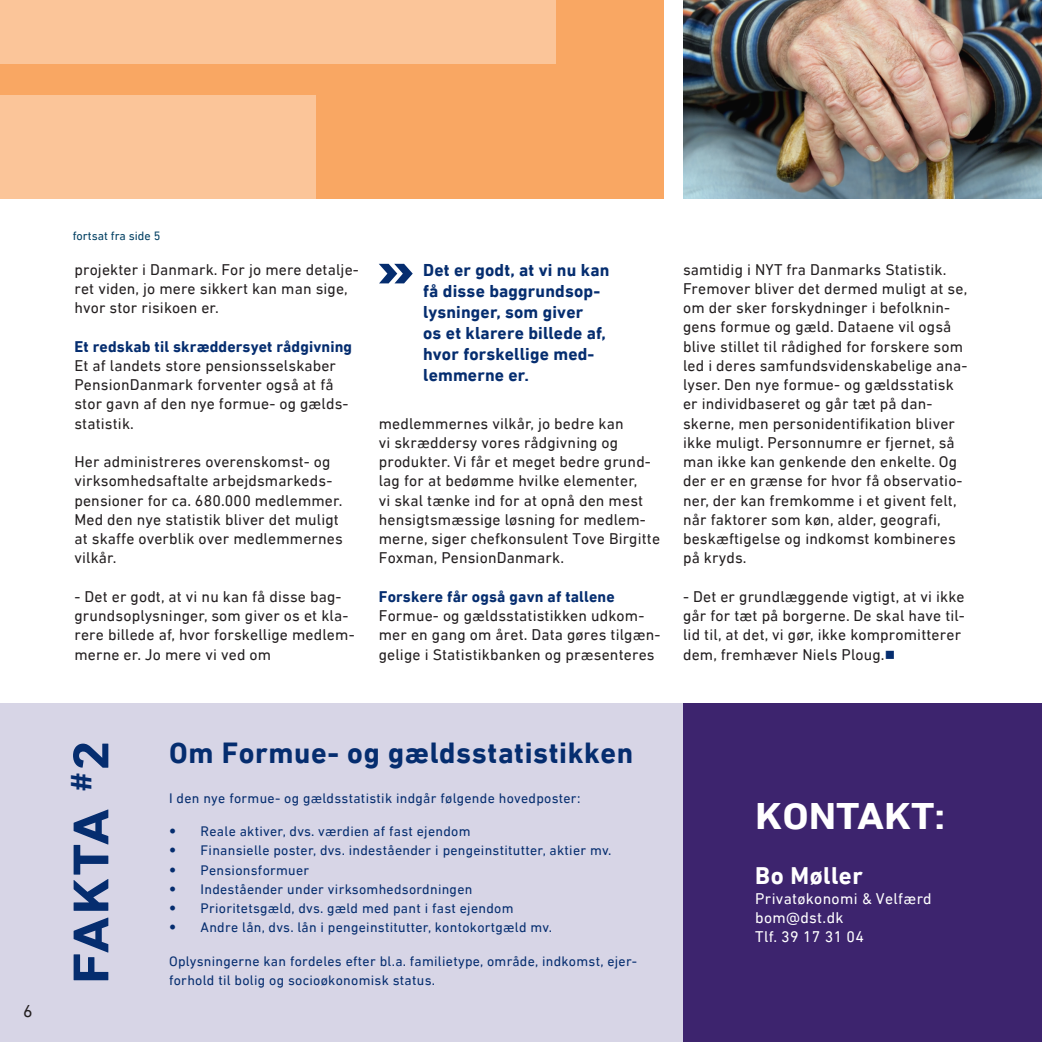
<style>
.page{position:relative;width:1042px;height:1042px;background:#fff}
.page>*{position:absolute;margin:0;border:0;box-sizing:border-box;transform-origin:0 0}
.t1{font:700 51.1px "DIN Next LT Pro";letter-spacing:.01em;color:#052d6f;scale:1.11 1}
.t2{font:700 37.8px "DIN Next LT Pro";color:#fff;scale:1.11 1}
.t3{font:700 29.75px "DIN Next LT Pro";letter-spacing:.02em;color:#052d6f}
.t4{font:700 24.5px "DIN Next LT Pro";letter-spacing:.02em;color:#fff}
.t5{font:700 17.5px/21px "DIN Next LT Pro";letter-spacing:.01em;color:#052d6f}
.t6{font:17.5px "DIN Next LT Pro";color:#231f20}
.t7{font:15.75px/19.2px "DIN Next LT Pro";letter-spacing:.01em;color:#231f20}
.t8{font:700 15.75px "DIN Next LT Pro";letter-spacing:.01em;color:#052d6f}
.t9{font:15.75px/19.2px "DIN Next LT Pro";letter-spacing:.02em;color:#fff}
.t10{font:14px/19.2px "DIN Next LT Pro";letter-spacing:.02em;color:#052d6f}
.t11{font:12.25px "DIN Next LT Pro";color:#003f62}
.s1{color:#052d6f}
.s2{font-family:"Meta Book LF"}
</style>
<div class="page">
<img style="left:683px;top:0;width:359px;height:198px">
<div style="left:0;top:704px;width:1028px;height:338px;background:#d7d5e6"></div>
<div style="left:683px;top:704px;width:359px;height:338px;background:#3d246e"></div>
<div style="left:0;top:0;width:663px;height:198px;background:#f9a763"></div>
<svg style="left:379px;top:264px;width:34px;height:19px"></svg>
<div style="left:0;top:95px;width:316px;height:110px;background:#fbc599"></div>
<div style="left:0;top:0;width:556px;height:63px;background:#fbc599"></div>
<p class="t6" style="left:23px;top:1001px;width:11px">6</p>
<p class="t11" style="left:73px;top:228px;width:89px">fortsat fra side 5</p>
<p class="t7" style="left:74px;top:259px;width:286px">projekter i Danmark. For jo mere detalje&shy;ret viden, jo mere sikkert kan man sige, hvor stor risikoen er.</p>
<p class="t8" style="left:74px;top:337px;width:279px">Et redskab til skræddersyet rådgivning</p>
<p class="t7" style="left:74px;top:356px;width:276px">Et af landets store pensionsselskaber<br>PensionDanmark forventer også at få stor gavn af den nye formue- og gælds&shy;statistik.</p>
<p class="t7" style="left:74px;top:452px;width:270px">Her administreres overenskomst- og virksomhedsaftalte arbejdsmarkeds&shy;pensioner for ca. 680.000 medlemmer.<br>Med den nye statistik bliver det muligt at skaffe overblik over medlemmernes vilkår.</p>
<p class="t7" style="left:74px;top:587px;width:282px">- Det er godt, at vi nu kan få disse bag&shy;grundsoplysninger, som giver os et kla&shy;rere billede af, hvor forskellige medlem&shy;merne er. Jo mere vi ved om</p>
<p class="t5" style="left:423px;top:259px;width:188px">Det er godt, at vi nu kan få disse baggrundsop&shy;lysninger, som giver<br>os et klarere billede af, hvor forskellige med&shy;lemmerne er.</p>
<p class="t7" style="left:379px;top:413px;width:283px">medlemmernes vilkår, jo bedre kan<br>vi skræddersy vores rådgivning og produkter. Vi får et meget bedre grund&shy;lag for at bedømme hvilke elementer,<br>vi skal tænke ind for at opnå den mest hensigtsmæssige løsning for medlem&shy;merne, siger chefkonsulent Tove Birgitte Foxman, PensionDanmark.</p>
<p class="t8" style="left:379px;top:587px;width:237px">Forskere får også gavn af tallene</p>
<p class="t7" style="left:379px;top:606px;width:283px">Formue- og gældsstatistikken udkom&shy;mer en gang om året. Data gøres tilgæn&shy;gelige i Statistikbanken og præsenteres</p>
<p class="t7" style="left:683px;top:259px;width:286px">samtidig i NYT fra Danmarks Statistik.<br>Fremover bliver det dermed muligt at se, om der sker forskydninger i befolknin&shy;gens formue og gæld. Dataene vil også blive stillet til rådighed for forskere som led i deres samfundsvidenskabelige ana&shy;lyser. Den nye formue- og gældsstatisk er individbaseret og går tæt på dan&shy;skerne, men personidentifikation bliver ikke muligt. Personnumre er fjernet, så man ikke kan genkende den enkelte. Og der er en grænse for hvor få observatio&shy;ner, der kan fremkomme i et givent felt, når faktorer som køn, alder, geografi, beskæftigelse og indkomst kombineres på kryds.</p>
<p class="t7" style="left:683px;top:587px;width:283px">- Det er grundlæggende vigtigt, at vi ikke går for tæt på borgerne. De skal have til&shy;lid til, at det, vi gør, ikke kompromitterer dem, fremhæver Niels Ploug.<span class="s1">■</span></p>
<p class="t1" style="left:61px;top:984px;width:221px;rotate:-90deg">FAKTA <sup>#</sup>2</p>
<p class="t3" style="left:169px;top:735px;width:466px">Om Formue- og gældsstatistikken</p>
<p class="t10" style="left:169px;top:788px;width:413px">I den nye formue- og gældsstatistik indgår følgende hovedposter:</p>
<p class="t10" style="left:169px;top:821px;width:303px"><span class="s2">•</span> Reale aktiver, dvs. værdien af fast ejendom</p>
<p class="t10" style="left:169px;top:841px;width:444px"><span class="s2">•</span> Finansielle poster, dvs. indeståender i pengeinstitutter, aktier mv.</p>
<p class="t10" style="left:169px;top:860px;width:142px"><span class="s2">•</span> Pensionsformuer</p>
<p class="t10" style="left:169px;top:879px;width:305px"><span class="s2">•</span> Indeståender under virksomhedsordningen</p>
<p class="t10" style="left:169px;top:898px;width:346px"><span class="s2">•</span> Prioritetsgæld, dvs. gæld med pant i fast ejendom</p>
<p class="t10" style="left:169px;top:918px;width:384px"><span class="s2">•</span> Andre lån, dvs. lån i pengeinstitutter, kontokortgæld mv.</p>
<p class="t10" style="left:169px;top:951px;width:469px">Oplysningerne kan fordeles efter bl.a. familietype, område, indkomst, ejer&shy;forhold til bolig og socioøkonomisk status.</p>
<p class="t2" style="left:755px;top:794px;width:173px">KONTAKT:</p>
<p class="t4" style="left:755px;top:862px;width:109px">Bo Møller</p>
<p class="t9" style="left:755px;top:888px;width:178px">Privatøkonomi &amp; Velfærd bom@dst.dk</p>
<p class="t9" style="left:755px;top:927px;width:110px">Tlf. 39 17 31 04</p>
</div>
